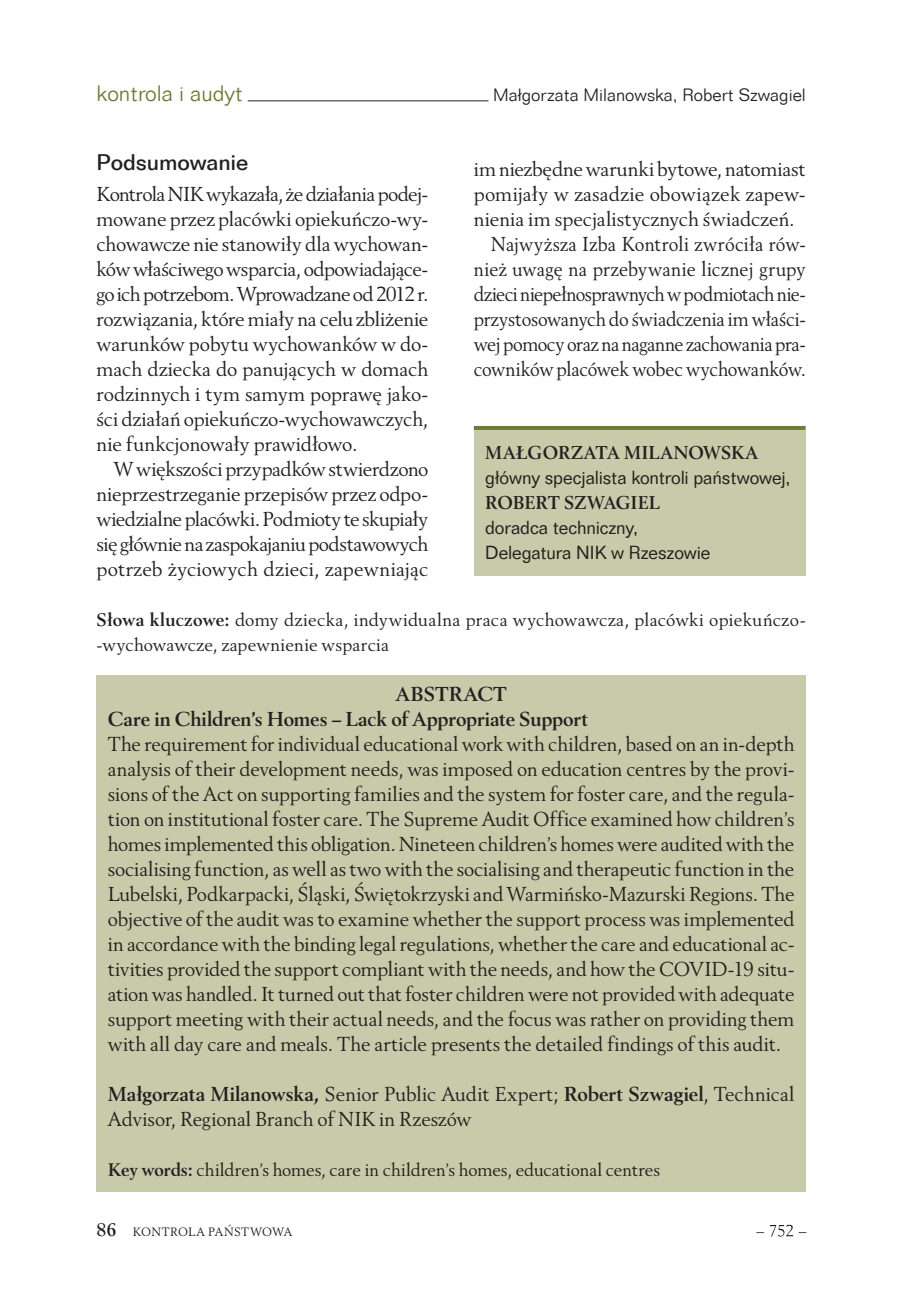
<style>
.page{position:relative;width:908px;height:1293px;background:#fff}
.page>*{position:absolute;margin:0;border:0;box-sizing:border-box;transform-origin:0 0}
.t1{font:500 22px "Folio TL";letter-spacing:-.005em;color:#231f20}
.t2{font:300 21.8px "Folio TL";color:#727a34}
.t3{font:20px/25px "Revival 565 BT";letter-spacing:-.005em;color:#231f20;text-align:justify}
.t4{font:20px "Revival 565 BT";letter-spacing:-.025em;color:#231f20;scale:.94 1}
.t5{font:20px "Revival 565 BT";letter-spacing:-.005em;color:#231f20;scale:.94 1}
.t6{font:20px "Revival 565 BT";letter-spacing:.015em;color:#231f20;scale:.94 1}
.t7{font:700 20px/25px "Revival 565 BT";letter-spacing:-.005em;color:#231f20}
.t8{font:18.4px/25px "Folio TL";letter-spacing:-.005em;color:#231f20;scale:.96 1}
.t9{font:700 18.4px "Revival 565 BT";letter-spacing:.005em;color:#231f20;scale:.96 1}
.t10{font:18px/25px "Revival 565 BT";letter-spacing:.01em;color:#231f20}
.t11{font:300 17.4px "Folio TL";color:#231f20}
.t12{font:12px "Revival 565 BT";letter-spacing:.025em;color:#231f20}
.s1{font-weight:700}
.s2{font-weight:700;font-size:18px}
</style>
<div class="page">
<svg style="left:756px;top:1224px;width:50px;height:12px"></svg>
<hr style="left:247px;top:100px;width:241px;height:1px;background:#231f20">
<div style="left:473px;top:426px;width:332px;height:150px;background:#c8cba9"></div>
<hr style="left:473px;top:426px;width:332px;height:4px;background:#727a34">
<div style="left:96px;top:675px;width:709px;height:50px;background:#c8cba9"></div>
<div style="left:96px;top:688px;width:709px;height:54px;background:#c8cba9"></div>
<div style="left:96px;top:727px;width:709px;height:348px;background:#c8cba9"></div>
<div style="left:96px;top:1073px;width:709px;height:67px;background:#c8cba9"></div>
<div style="left:96px;top:1140px;width:709px;height:52px;background:#c8cba9"></div>
<p class="t2" style="left:96px;top:79px;width:148px">kontrola i audyt</p>
<p class="t11" style="left:493px;top:83px;width:314px">Małgorzata Milanowska, Robert Szwagiel</p>
<p class="t1" style="left:96px;top:147px;width:153px">Podsumowanie</p>
<p class="t3" style="left:96px;top:182px;width:333px">Kontrola NIK wykazała, że działania podej&shy;mowane przez placówki opiekuńczo-wy&shy;chowawcze nie stanowiły dla wychowan&shy;ków właściwego wsparcia, odpowiadające&shy;go ich potrzebom. Wprowadzane od 2012 r. rozwiązania, które miały na celu zbliżenie warunków pobytu wychowanków w do&shy;mach dziecka do panujących w domach rodzinnych i tym samym poprawę jako&shy;ści działań opiekuńczo-wychowawczych, nie funkcjonowały prawidłowo.</p>
<p class="t3" style="left:96px;top:457px;width:333px;text-indent:17px">W większości przypadków stwierdzono nieprzestrzeganie przepisów przez odpo&shy;wiedzialne placówki. Podmioty te skupiały się głównie na zaspokajaniu podstawowych potrzeb życiowych dzieci, zapewniając</p>
<p class="t3" style="left:473px;top:157px;width:333px">im niezbędne warunki bytowe, natomiast</p>
<p class="t3" style="left:473px;top:182px;width:333px">pomijały w zasadzie obowiązek zapew-</p>
<p class="t3" style="left:473px;top:207px;width:322px">nienia im specjalistycznych świadczeń.</p>
<p class="t6" style="left:490px;top:231px;width:336px">Najwyższa Izba Kontroli zwróciła rów-</p>
<p class="t6" style="left:473px;top:256px;width:354px">nież uwagę na przebywanie licznej grupy</p>
<p class="t4" style="left:473px;top:281px;width:354px">dzieci niepełnosprawnych w podmiotach nie-</p>
<p class="t5" style="left:473px;top:306px;width:354px">przystosowanych do świadczenia im właści-</p>
<p class="t4" style="left:473px;top:331px;width:354px">wej pomocy oraz na naganne zachowania pra-</p>
<p class="t5" style="left:473px;top:356px;width:354px">cowników placówek wobec wychowanków.</p>
<p class="t9" style="left:485px;top:440px;width:285px">MAŁGORZATA MILANOWSKA</p>
<p class="t8" style="left:485px;top:464px;width:319px">główny specjalista kontroli państwowej,</p>
<p class="t9" style="left:485px;top:490px;width:183px">ROBERT SZWAGIEL</p>
<p class="t8" style="left:485px;top:514px;width:236px">doradca techniczny,<br>Delegatura NIK w Rzeszowie</p>
<p class="t10" style="left:96px;top:607px;width:710px"><span class="s1">Słowa kluczowe:</span> domy dziecka, indywidualna praca wychowawcza, placówki opiekuńczo--wychowawcze, zapewnienie wsparcia</p>
<p class="t7" style="left:108px;top:682px;width:482px;text-indent:288px">ABSTRACT<br>Care in Children’s Homes – Lack of Appropriate Support</p>
<p class="t3" style="left:108px;top:732px;width:688px">The requirement for individual educational work with children, based on an in-depth analysis of their development needs, was imposed on education centres by the provi&shy;sions of the Act on supporting families and the system for foster care, and the regula&shy;tion on institutional foster care. The Supreme Audit Office examined how children’s homes implemented this obligation. Nineteen children’s homes were audited with the socialising function, as well as two with the socialising and therapeutic function in the Lubelski, Podkarpacki, Śląski, Świętokrzyski and Warmińsko-Mazurski Regions. The objective of the audit was to examine whether the support process was implemented in accordance with the binding legal regulations, whether the care and educational ac&shy;tivities provided the support compliant with the needs, and how the COVID-19 situ&shy;ation was handled. It turned out that foster children were not provided with adequate support meeting with their actual needs, and the focus was rather on providing them with all day care and meals. The article presents the detailed findings of this audit.</p>
<p class="t3" style="left:108px;top:1082px;width:687px"><span class="s1">Małgorzata Milanowska,</span> Senior Public Audit Expert; <span class="s1">Robert Szwagiel</span>, Technical<br>Advisor, Regional Branch of NIK in Rzeszów</p>
<p class="t10" style="left:108px;top:1157px;width:553px"><span class="s1">Key words:</span> children’s homes, care in children’s homes, educational centres</p>
<p class="t12" style="left:96px;top:1224px;width:197px"><span class="s2">86</span> KONTROLA PAŃSTWOWA</p>
</div>
